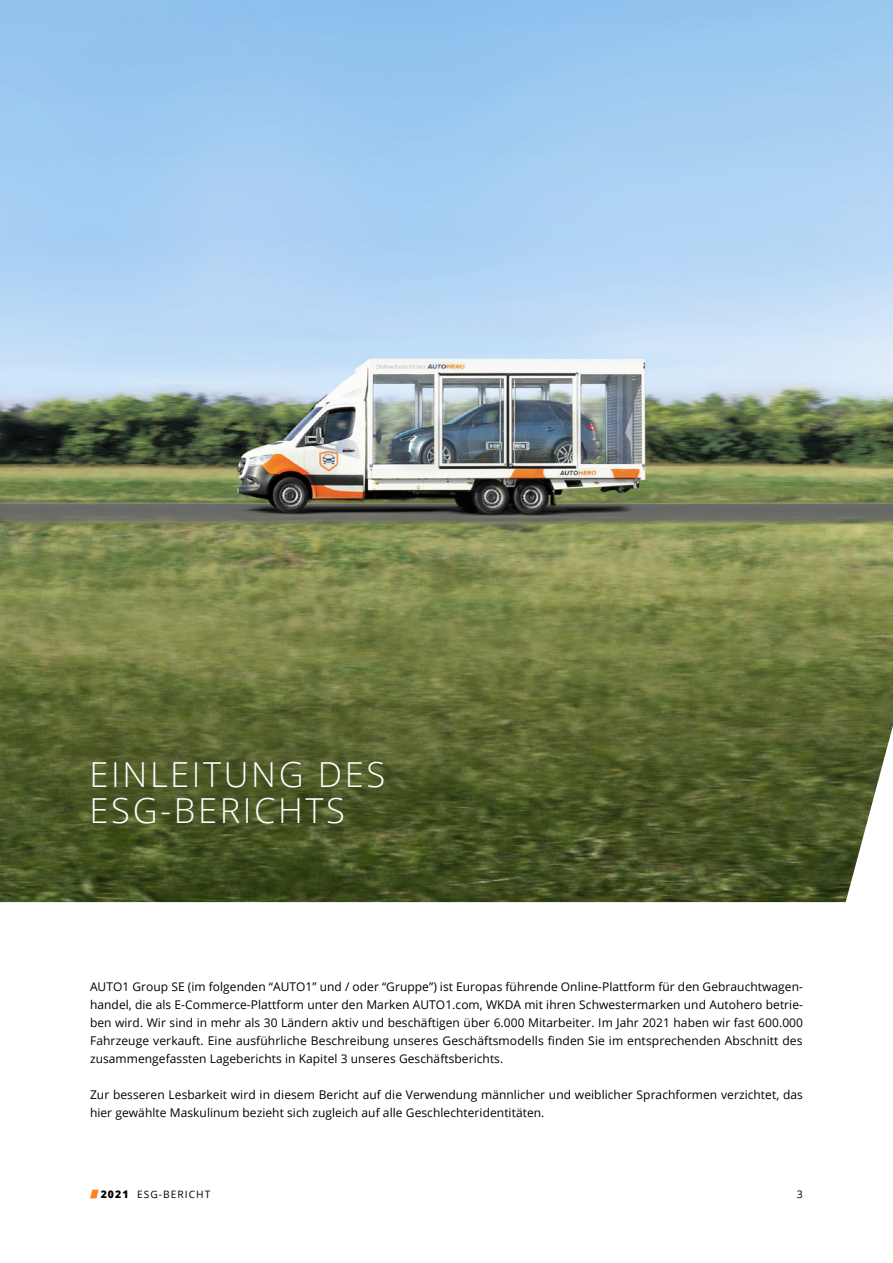
<style>
.page{position:relative;width:893px;height:1263px;background:#fff}
.page>*{position:absolute;margin:0;border:0;box-sizing:border-box;transform-origin:0 0}
.t1{font:300 34.5px/36px "Open Sans";letter-spacing:.075em;color:#fff}
.t2{font:12px/18px "Open Sans";letter-spacing:.005em;color:#000;text-align:justify}
.t3{font:10.5px "Open Sans";color:#000}
.t4{font:10.2px "Open Sans";letter-spacing:.1em;color:#000}
.s1{font-weight:800;font-size:10.5px}
</style>
<div class="page">
<svg style="left:90px;top:1190px;width:9px;height:8px"></svg>
<img style="left:0;top:0;width:893px;height:902px">
<h1 class="t1" style="left:90px;top:756px;width:297px">EINLEITUNG DES<br>ESG-BERICHTS</h1>
<p class="t2" style="left:90px;top:977px;width:714px">AUTO1 Group SE (im folgenden “AUTO1” und / oder “Gruppe”) ist Europas führende Online-Plattform für den Gebrauchtwagen&shy;handel, die als E-Commerce-Plattform unter den Marken AUTO1.com, WKDA mit ihren Schwestermarken und Autohero betrie&shy;ben wird. Wir sind in mehr als 30 Ländern aktiv und beschäftigen über 6.000 Mitarbeiter. Im Jahr 2021 haben wir fast 600.000<br>Fahrzeuge verkauft. Eine ausführliche Beschreibung unseres Geschäftsmodells finden Sie im entsprechenden Abschnitt des zusammengefassten Lageberichts in Kapitel 3 unseres Geschäftsberichts.</p>
<p class="t2" style="left:90px;top:1085px;width:714px">Zur besseren Lesbarkeit wird in diesem Bericht auf die Verwendung männlicher und weiblicher Sprachformen verzichtet, das hier gewählte Maskulinum bezieht sich zugleich auf alle Geschlechteridentitäten.</p>
<p class="t4" style="left:101px;top:1187px;width:111px"><span class="s1">2021</span> ESG-BERICHT</p>
<p class="t3" style="left:797px;top:1187px;width:8px">3</p>
</div>
